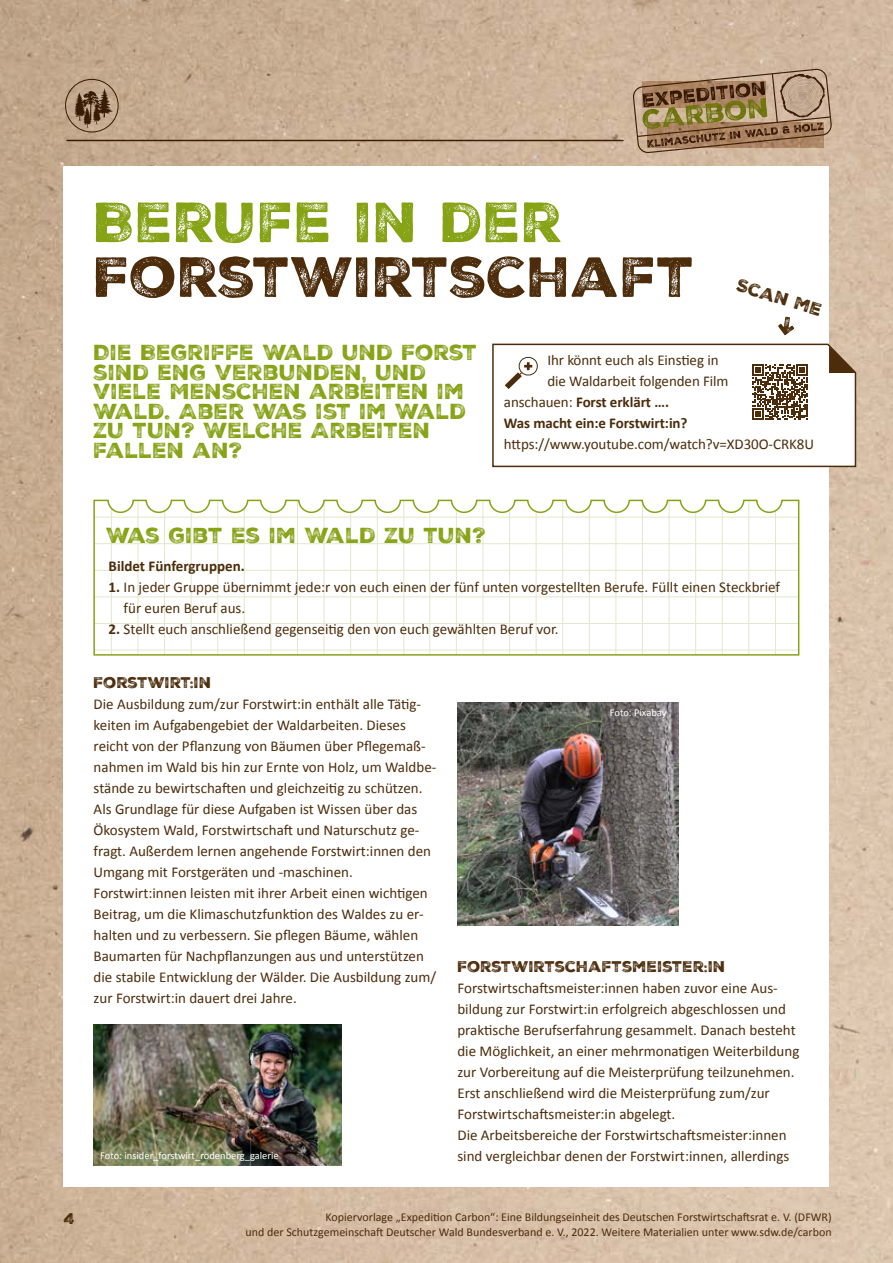
<style>
.page{position:relative;width:893px;height:1263px;background:#fff}
.page>*{position:absolute;margin:0;border:0;box-sizing:border-box;transform-origin:0 0}
.t1{font:54.75px "Nexa Rust Sans Black 03";color:#4c2c0a}
.t2{font:54.75px "Nexa Rust Sans Black 03";color:#86a315}
.t3{font:21px/19.5px "Nexa Rust Sans Black 03";color:#86a315}
.t4{font:16.95px "Nexa Rust Sans Black 03";color:#4c2c0a}
.t5{font:15px/21px "Calibri";color:#4c2c0a}
.t6{font:700 15px "Calibri";letter-spacing:-.005em;color:#4c2c0a}
.t7{font:15px "Nexa Rust Sans Black 03";color:#4c2c0a}
.t8{font:12px/15px "Calibri";color:#4c2c0a;text-align:right}
.t9{font:10.5px "Calibri";color:#fff}
.s1{font-weight:400}
.s2{font-weight:700}
</style>
<div class="page">
<img style="left:0;top:0;width:893px;height:1263px">
<div style="left:64px;top:166px;width:765px;height:1020px;background:#fff"></div>
<svg style="left:93px;top:499px;width:707px;height:157px"></svg>
<hr style="left:67px;top:140px;width:556px;height:1px;background:#4c2c0a">
<svg style="left:633px;top:69px;width:199px;height:84px;background:#a48766"></svg>
<svg style="left:492px;top:343px;width:365px;height:125px"></svg>
<svg style="left:493px;top:344px;width:363px;height:122px"></svg>
<img style="left:457px;top:702px;width:221px;height:224px">
<div style="left:65px;top:79px;width:54px;height:53px;border:1px solid #4c2c0a;border-radius:50%"></div>
<svg style="left:75px;top:88px;width:38px;height:40px;background:#886d54"></svg>
<svg style="left:778px;top:317px;width:16px;height:18px"></svg>
<img style="left:94px;top:1025px;width:247px;height:140px">
<h1 class="t2" style="left:94px;top:185px;width:471px">BERUFE IN DER</h1>
<h1 class="t1" style="left:94px;top:240px;width:603px">FORSTWIRTSCHAFT</h1>
<p class="t4" style="left:740px;top:274px;width:90px;rotate:17deg">SCAN ME</p>
<h2 class="t3" style="left:94px;top:343px;width:385px">DIE BEGRIFFE WALD UND FORST<br>SIND ENG VERBUNDEN, UND<br>VIELE MENSCHEN ARBEITEN IM<br>WALD. ABER WAS IST IM WALD<br>ZU TUN? WELCHE ARBEITEN<br>FALLEN AN?</h2>
<p class="t5" style="left:547px;top:349px;width:173px">Ihr könnt euch als Einstieg in</p>
<p class="t5" style="left:547px;top:370px;width:183px">die Waldarbeit folgenden Film</p>
<p class="t6" style="left:504px;top:392px;width:167px"><span class="s1">anschauen:</span> Forst erklärt ….</p>
<p class="t6" style="left:504px;top:413px;width:185px">Was macht ein:e Forstwirt:in?</p>
<p class="t5" style="left:504px;top:434px;width:312px">https://www.youtube.com/watch?v=XD30O-CRK8U</p>
<p class="t7" style="left:64px;top:1208px;width:12px">4</p>
<h2 class="t3" style="left:106px;top:526px;width:381px">WAS GIBT ES IM WALD ZU TUN?</h2>
<p class="t6" style="left:109px;top:557px;width:138px">Bildet Fünfergruppen.</p>
<p class="t5" style="left:124px;top:577px;width:658px;text-indent:-15px"><span class="s2">1.</span> In jeder Gruppe übernimmt jede:r von euch einen der fünf unten vorgestellten Berufe. Füllt einen Steckbrief für euren Beruf aus.</p>
<p class="t5" style="left:109px;top:619px;width:451px"><span class="s2">2.</span> Stellt euch anschließend gegenseitig den von euch gewählten Beruf vor.</p>
<p class="t7" style="left:94px;top:673px;width:119px">FORSTWIRT:IN</p>
<p class="t5" style="left:94px;top:694px;width:344px">Die Ausbildung zum/zur Forstwirt:in enthält alle Tätig&shy;keiten im Aufgabengebiet der Waldarbeiten. Dieses reicht von der Pflanzung von Bäumen über Pflegemaß&shy;nahmen im Wald bis hin zur Ernte von Holz, um Waldbe&shy;stände zu bewirtschaften und gleichzeitig zu schützen.<br>Als Grundlage für diese Aufgaben ist Wissen über das Ökosystem Wald, Forstwirtschaft und Naturschutz ge&shy;fragt. Außerdem lernen angehende Forstwirt:innen den Umgang mit Forstgeräten und -maschinen.<br>Forstwirt:innen leisten mit ihrer Arbeit einen wichtigen Beitrag, um die Klimaschutzfunktion des Waldes zu er&shy;halten und zu verbessern. Sie pflegen Bäume, wählen Baumarten für Nachpflanzungen aus und unterstützen die stabile Entwicklung der Wälder. Die Ausbildung zum/ zur Forstwirt:in dauert drei Jahre.</p>
<p class="t9" style="left:100px;top:1148px;width:180px">Foto: insider_forstwirt_rodenberg_galerie</p>
<p class="t9" style="left:610px;top:706px;width:58px">Foto: Pixabay</p>
<p class="t7" style="left:457px;top:956px;width:270px">FORSTWIRTSCHAFTSMEISTER:IN</p>
<p class="t5" style="left:457px;top:977px;width:343px">Forstwirtschaftsmeister:innen haben zuvor eine Aus&shy;bildung zur Forstwirt:in erfolgreich abgeschlossen und praktische Berufserfahrung gesammelt. Danach besteht die Möglichkeit, an einer mehrmonatigen Weiterbildung zur Vorbereitung auf die Meisterprüfung teilzunehmen.<br>Erst anschließend wird die Meisterprüfung zum/zur Forstwirtschaftsmeister:in abgelegt.<br>Die Arbeitsbereiche der Forstwirtschaftsmeister:innen sind vergleichbar denen der Forstwirt:innen, allerdings</p>
<p class="t8" style="left:246px;top:1209px;width:588px">Kopiervorlage „Expedition Carbon“: Eine Bildungseinheit des Deutschen Forstwirtschaftsrat e. V. (DFWR)<br>und der Schutzgemeinschaft Deutscher Wald Bundesverband e. V., 2022. Weitere Materialien unter www.sdw.de/carbon</p>
</div>
